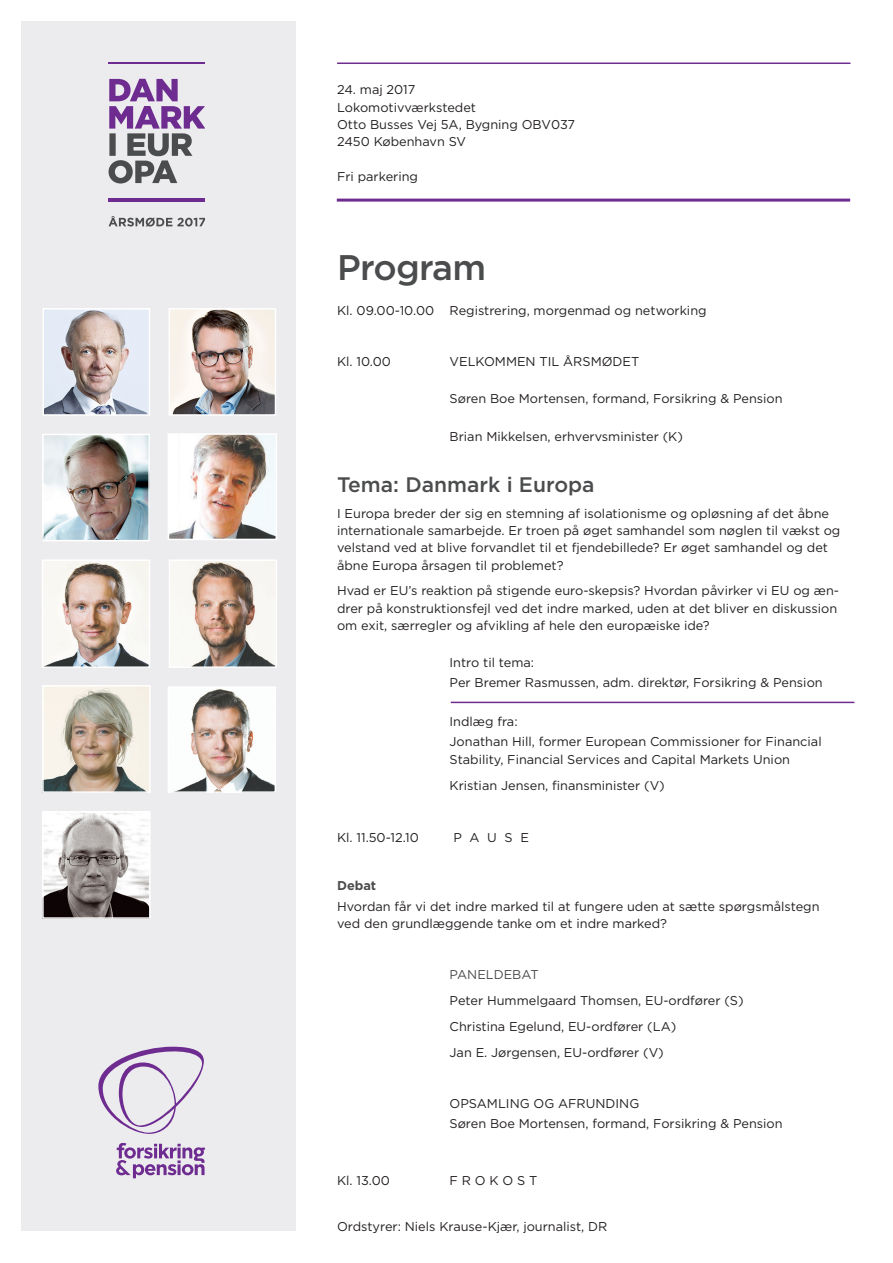
<style>
.page{position:relative;width:893px;height:1263px;background:#fff}
.page>*{position:absolute;margin:0;border:0;box-sizing:border-box;transform-origin:0 0}
.Overskrift{font:500 35.55px "Gotham";letter-spacing:-.02em;color:#4b4c4d}
.Brødtekst{font:500 21px "Gotham";color:#4b4c4d}
.Brødtekst-2{font:12.75px/17.2px "Gotham";color:#231f20}
.Brødtekst-3{font:12.75px "Gotham";color:#4b4c4d}
.s1{font-weight:700;color:#4b4c4d}
</style>
<div class="page">
<div style="left:21px;top:21px;width:275px;height:1210px;background:#ececee"></div>
<img style="left:46px;top:311px;width:101px;height:102px">
<div style="left:43px;top:308px;width:107px;height:108px;border:2px solid #fff"></div>
<img style="left:45px;top:437px;width:102px;height:101px">
<div style="left:42px;top:434px;width:108px;height:107px;border:2px solid #fff"></div>
<img style="left:45px;top:562px;width:102px;height:103px">
<div style="left:42px;top:559px;width:108px;height:109px;border:2px solid #fff"></div>
<img style="left:171px;top:436px;width:103px;height:101px">
<div style="left:168px;top:433px;width:109px;height:107px;border:2px solid #fff"></div>
<img style="left:45px;top:814px;width:103px;height:102px">
<div style="left:42px;top:811px;width:109px;height:108px;border:2px solid #fff"></div>
<img style="left:45px;top:688px;width:103px;height:102px">
<div style="left:42px;top:685px;width:109px;height:108px;border:2px solid #fff"></div>
<img style="left:171px;top:689px;width:102px;height:101px">
<div style="left:168px;top:686px;width:108px;height:107px;border:2px solid #fff"></div>
<img style="left:172px;top:562px;width:102px;height:103px">
<div style="left:169px;top:559px;width:108px;height:109px;border:2px solid #fff"></div>
<svg style="left:116px;top:1143px;width:89px;height:35px"></svg>
<svg style="left:98px;top:1046px;width:106px;height:88px"></svg>
<hr style="left:337px;top:199px;width:513px;height:3px;background:#6e2c91">
<hr style="left:337px;top:63px;width:513px;height:1px;background:#6e2c91">
<svg style="left:109px;top:79px;width:96px;height:105px"></svg>
<svg style="left:109px;top:216px;width:96px;height:10px"></svg>
<hr style="left:109px;top:198px;width:96px;height:4px;background:#6e2c91">
<hr style="left:109px;top:63px;width:96px;height:1px;background:#6e2c91">
<hr style="left:451px;top:702px;width:403px;height:1px;background:#6e2c91">
<img style="left:172px;top:311px;width:101px;height:102px">
<div style="left:169px;top:308px;width:107px;height:108px;border:2px solid #fff"></div>
<p class="Brødtekst-2" style="left:337px;top:81px;width:240px">24. maj 2017<br>Lokomotivværkstedet<br>Otto Busses Vej 5A, Bygning OBV037<br>2450 København SV</p>
<p class="Brødtekst-2" style="left:337px;top:167px;width:83px">Fri parkering</p>
<p class="Overskrift" style="left:337px;top:246px;width:151px">Program</p>
<p class="Brødtekst-2" style="left:337px;top:301px;width:371px">Kl. 09.00-10.00 Registrering, morgenmad og networking</p>
<p class="Brødtekst-2" style="left:337px;top:353px;width:55px">Kl. 10.00</p>
<p class="Brødtekst-2" style="left:450px;top:353px;width:191px">VELKOMMEN TIL ÅRSMØDET</p>
<p class="Brødtekst-2" style="left:450px;top:390px;width:335px">Søren Boe Mortensen, formand, Forsikring &amp; Pension</p>
<p class="Brødtekst-2" style="left:450px;top:427px;width:235px">Brian Mikkelsen, erhvervsminister (K)</p>
<p class="Brødtekst" style="left:337px;top:472px;width:259px">Tema: Danmark i Europa</p>
<p class="Brødtekst-2" style="left:337px;top:505px;width:505px">I Europa breder der sig en stemning af isolationisme og opløsning af det åbne internationale samarbejde. Er troen på øget samhandel som nøglen til vækst og velstand ved at blive forvandlet til et fjendebillede? Er øget samhandel og det åbne Europa årsagen til problemet?</p>
<p class="Brødtekst-2" style="left:337px;top:582px;width:503px">Hvad er EU’s reaktion på stigende euro-skepsis? Hvordan påvirker vi EU og æn&shy;drer på konstruktionsfejl ved det indre marked, uden at det bliver en diskussion om exit, særregler og afvikling af hele den europæiske ide?</p>
<p class="Brødtekst-2" style="left:450px;top:654px;width:86px">Intro til tema:</p>
<p class="Brødtekst-2" style="left:450px;top:674px;width:375px">Per Bremer Rasmussen, adm. direktør, Forsikring &amp; Pension</p>
<p class="Brødtekst-2" style="left:450px;top:711px;width:374px;line-height:20.2px">Indlæg fra:<br>Jonathan Hill, former European Commissioner for Financial</p>
<p class="Brødtekst-2" style="left:450px;top:750px;width:342px">Stability, Financial Services and Capital Markets Union</p>
<p class="Brødtekst-2" style="left:450px;top:777px;width:217px">Kristian Jensen, finansminister (V)</p>
<p class="Brødtekst-2" style="left:337px;top:829px;width:83px">Kl. 11.50-12.10</p>
<p class="Brødtekst-2" style="left:453px;top:829px;width:77px">P A U S E</p>
<p class="Brødtekst-2" style="left:337px;top:876px;width:484px;line-height:20.2px"><span class="s1">Debat<br></span>Hvordan får vi det indre marked til at fungere uden at sætte spørgsmålstegn</p>
<p class="Brødtekst-2" style="left:337px;top:915px;width:331px">ved den grundlæggende tanke om et indre marked?</p>
<p class="Brødtekst-3" style="left:450px;top:967px;width:91px">PANELDEBAT</p>
<p class="Brødtekst-2" style="left:450px;top:992px;width:296px">Peter Hummelgaard Thomsen, EU-ordfører (S)</p>
<p class="Brødtekst-2" style="left:450px;top:1018px;width:228px">Christina Egelund, EU-ordfører (LA)</p>
<p class="Brødtekst-2" style="left:450px;top:1043px;width:216px">Jan E. Jørgensen, EU-ordfører (V)</p>
<p class="Brødtekst-2" style="left:450px;top:1095px;width:191px">OPSAMLING OG AFRUNDING</p>
<p class="Brødtekst-2" style="left:450px;top:1115px;width:335px">Søren Boe Mortensen, formand, Forsikring &amp; Pension</p>
<p class="Brødtekst-2" style="left:337px;top:1172px;width:54px">Kl. 13.00</p>
<p class="Brødtekst-2" style="left:450px;top:1172px;width:89px">F R O K O S T</p>
<p class="Brødtekst-2" style="left:337px;top:1218px;width:272px">Ordstyrer: Niels Krause-Kjær, journalist, DR</p>
</div>
